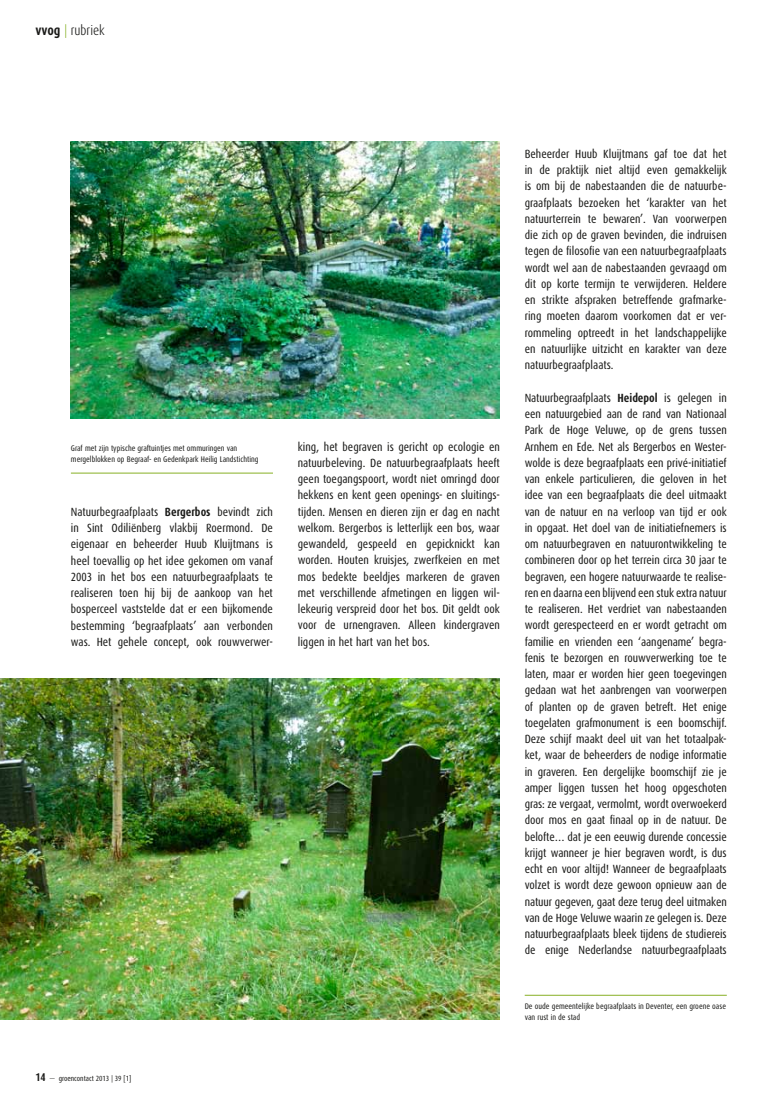
<style>
.page{position:relative;width:780px;height:1099px;background:#fff}
.page>*{position:absolute;margin:0;border:0;box-sizing:border-box;transform-origin:0 0}
.t1{font:300 13.75px "Dax Condensed";color:#1a1a18}
.t2{font:11.88px/16.2px "Dax Condensed";color:#1a1a18;text-align:justify}
.t3{font:8.12px/10.6px "Dax Condensed";color:#1a1a18}
.t4{font:7.5px "Dax Condensed";color:#1a1a18}
.s1{font-weight:700}
.s2{color:#87b025}
.s3{font-weight:700;font-size:11.25px}
</style>
<div class="page">
<img style="left:71px;top:142px;width:429px;height:276px">
<img style="left:0;top:678px;width:500px;height:341px">
<hr style="left:71px;top:473px;width:202px;height:1px;background:#87b025">
<hr style="left:524px;top:994px;width:202px;height:1px;background:#87b025">
<p class="t1" style="left:35px;top:23px;width:71px"><span class="s1">vvog</span> <span class="s2">|</span> rubriek</p>
<p class="t3" style="left:71px;top:443px;width:189px">Graf met zijn typische graftuintjes met ommuringen van mergelblokken op Begraaf- en Gedenkpark Heilig Landstichting</p>
<p class="t2" style="left:71px;top:503px;width:203px">Natuurbegraafplaats <span class="s1">Bergerbos</span> bevindt zich in Sint Odiliënberg vlakbij Roermond. De eigenaar en beheerder Huub Kluijtmans is heel toevallig op het idee gekomen om vanaf 2003 in het bos een natuurbegraafplaats te realiseren toen hij bij de aankoop van het bosperceel vaststelde dat er een bijkomende bestemming ‘begraafplaats’ aan verbonden was. Het gehele concept, ook rouwverwer-</p>
<p class="t4" style="left:35px;top:1074px;width:97px"><span class="s3">14</span> — groencontact 2013 | 39 [1]</p>
<p class="t2" style="left:298px;top:438px;width:203px">king, het begraven is gericht op ecologie en natuurbeleving. De natuurbegraafplaats heeft geen toegangspoort, wordt niet omringd door hekkens en kent geen openings- en sluitings&shy;tijden. Mensen en dieren zijn er dag en nacht welkom. Bergerbos is letterlijk een bos, waar gewandeld, gespeeld en gepicknickt kan worden. Houten kruisjes, zwerfkeien en met mos bedekte beeldjes markeren de graven met verschillende afmetingen en liggen wil&shy;lekeurig verspreid door het bos. Dit geldt ook voor de urnengraven. Alleen kindergraven liggen in het hart van het bos.</p>
<p class="t2" style="left:524px;top:146px;width:203px">Beheerder Huub Kluijtmans gaf toe dat het in de praktijk niet altijd even gemakkelijk is om bij de nabestaanden die de natuurbe&shy;graafplaats bezoeken het ‘karakter van het natuurterrein te bewaren’. Van voorwerpen die zich op de graven bevinden, die indruisen tegen de filosofie van een natuurbegraafplaats wordt wel aan de nabestaanden gevraagd om dit op korte termijn te verwijderen. Heldere en strikte afspraken betreffende grafmarke&shy;ring moeten daarom voorkomen dat er ver&shy;rommeling optreedt in het landschappelijke en natuurlijke uitzicht en karakter van deze natuurbegraafplaats.</p>
<p class="t2" style="left:524px;top:389px;width:203px">Natuurbegraafplaats <span class="s1">Heidepol</span> is gelegen in een natuurgebied aan de rand van Nationaal Park de Hoge Veluwe, op de grens tussen Arnhem en Ede. Net als Bergerbos en Wester&shy;wolde is deze begraafplaats een privé-initiatief van enkele particulieren, die geloven in het idee van een begraafplaats die deel uitmaakt van de natuur en na verloop van tijd er ook in opgaat. Het doel van de initiatiefnemers is om natuurbegraven en natuurontwikkeling te combineren door op het terrein circa 30 jaar te begraven, een hogere natuurwaarde te realise&shy;ren en daarna een blijvend een stuk extra natuur te realiseren. Het verdriet van nabestaanden wordt gerespecteerd en er wordt getracht om familie en vrienden een ‘aangename’ begra&shy;fenis te bezorgen en rouwverwerking toe te laten, maar er worden hier geen toegevingen gedaan wat het aanbrengen van voorwerpen of planten op de graven betreft. Het enige toegelaten grafmonument is een boomschijf.<br>Deze schijf maakt deel uit van het totaalpak&shy;ket, waar de beheerders de nodige informatie in graveren. Een dergelijke boomschijf zie je amper liggen tussen het hoog opgeschoten gras: ze vergaat, vermolmt, wordt overwoekerd door mos en gaat finaal op in de natuur. De belofte… dat je een eeuwig durende concessie krijgt wanneer je hier begraven wordt, is dus echt en voor altijd! Wanneer de begraafplaats volzet is wordt deze gewoon opnieuw aan de natuur gegeven, gaat deze terug deel uitmaken van de Hoge Veluwe waarin ze gelegen is. Deze natuurbegraafplaats bleek tijdens de studiereis de enige Nederlandse natuurbegraafplaats</p>
<p class="t3" style="left:524px;top:1001px;width:203px">De oude gemeentelijke begraafplaats in Deventer, een groene oase van rust in de stad</p>
</div>
